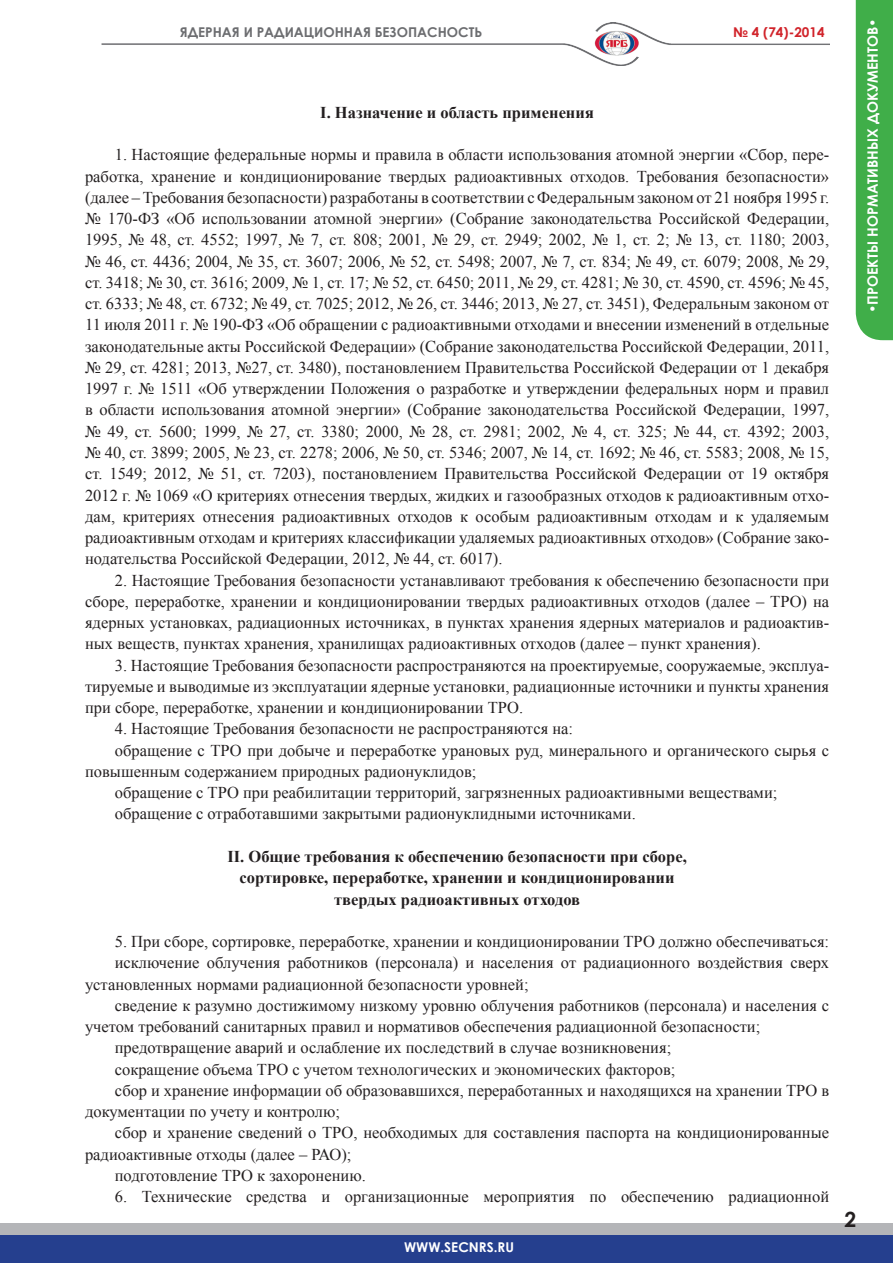
<style>
.page{position:relative;width:893px;height:1263px;background:#fff}
.page>*{position:absolute;margin:0;border:0;box-sizing:border-box;transform-origin:0 0}
.t1{font:700 21px "Century Gothic";color:#231f20}
.ОсНоВнОй{font:16.5px/21.3px "Times New Roman";color:#231f20}
.заголовок{font:700 16.5px/21.3px "Times New Roman";color:#231f20;text-align:center}
.t2{font:700 14.25px "Century Gothic";color:#fff}
.t3{font:700 13.5px "Century Gothic";color:#6c6d70}
.t4{font:700 13.5px "Century Gothic";color:#fff}
.t5{font:700 13.5px "Century Gothic";color:#d1232a}
</style>
<div class="page">
<img style="left:101px;top:22px;width:729px;height:44px">
<div style="left:856px;top:0;width:37px;height:340px;background:#40ae49"></div>
<div style="left:0;top:1223px;width:893px;height:30px;background:#b4b5b8"></div>
<div style="left:0;top:1235px;width:893px;height:28px;background:#253f8e"></div>
<p class="t3" style="left:180px;top:22px;width:304px">ЯДЕРНАЯ И РАДИАЦИОННАЯ БЕЗОПАСНОСТЬ</p>
<p class="t5" style="left:733px;top:22px;width:93px">№ 4 (74)-2014</p>
<p class="t2" style="left:862px;top:313px;width:296px;rotate:-90deg">•ПРОЕКТЫ НОРМАТИВНЫХ ДОКУМЕНТОВ•</p>
<p class="заголовок" style="left:320px;top:101px;width:275px">I. Назначение и область применения</p>
<p class="ОсНоВнОй" style="left:85px;top:144px;width:746px;text-align:justify;text-indent:30px">1. Настоящие федеральные нормы и правила в области использования атомной энергии «Сбор, пере&shy;работка, хранение и кондиционирование твердых радиоактивных отходов. Требования безопасности» (далее – Требования безопасности) разработаны в соответствии с Федеральным законом от 21 ноября 1995 г. № 170-ФЗ «Об использовании атомной энергии» (Собрание законодательства Российской Федерации, 1995, № 48, ст. 4552; 1997, № 7, ст. 808; 2001, № 29, ст. 2949; 2002, № 1, ст. 2; № 13, ст. 1180; 2003, № 46, ст. 4436; 2004, № 35, ст. 3607; 2006, № 52, ст. 5498; 2007, № 7, ст. 834; № 49, ст. 6079; 2008, № 29, ст. 3418; № 30, ст. 3616; 2009, № 1, ст. 17; № 52, ст. 6450; 2011, № 29, ст. 4281; № 30, ст. 4590, ст. 4596; № 45, ст. 6333; № 48, ст. 6732; № 49, ст. 7025; 2012, № 26, ст. 3446; 2013, № 27, ст. 3451), Федеральным законом от 11 июля 2011 г. № 190-ФЗ «Об обращении с радиоактивными отходами и внесении изменений в отдельные законодательные акты Российской Федерации» (Собрание законодательства Российской Федерации, 2011, № 29, ст. 4281; 2013, №27, ст. 3480), постановлением Правительства Российской Федерации от 1 декабря 1997 г. № 1511 «Об утверждении Положения о разработке и утверждении федеральных норм и правил в области использования атомной энергии» (Собрание законодательства Российской Федерации, 1997, № 49, ст. 5600; 1999, № 27, ст. 3380; 2000, № 28, ст. 2981; 2002, № 4, ст. 325; № 44, ст. 4392; 2003, № 40, ст. 3899; 2005, № 23, ст. 2278; 2006, № 50, ст. 5346; 2007, № 14, ст. 1692; № 46, ст. 5583; 2008, № 15, ст. 1549; 2012, № 51, ст. 7203), постановлением Правительства Российской Федерации от 19 октября 2012 г. № 1069 «О критериях отнесения твердых, жидких и газообразных отходов к радиоактивным отхо&shy;дам, критериях отнесения радиоактивных отходов к особым радиоактивным отходам и к удаляемым радиоактивным отходам и критериях классификации удаляемых радиоактивных отходов» (Собрание зако&shy;нодательства Российской Федерации, 2012, № 44, ст. 6017).</p>
<p class="ОсНоВнОй" style="left:85px;top:569px;width:746px;text-align:justify;text-indent:30px">2. Настоящие Требования безопасности устанавливают требования к обеспечению безопасности при сборе, переработке, хранении и кондиционировании твердых радиоактивных отходов (далее – ТРО) на ядерных установках, радиационных источниках, в пунктах хранения ядерных материалов и радиоактив&shy;ных веществ, пунктах хранения, хранилищах радиоактивных отходов (далее – пункт хранения).</p>
<p class="ОсНоВнОй" style="left:85px;top:654px;width:746px;text-align:justify;text-indent:30px">3. Настоящие Требования безопасности распространяются на проектируемые, сооружаемые, эксплуа&shy;тируемые и выводимые из эксплуатации ядерные установки, радиационные источники и пункты хранения при сборе, переработке, хранении и кондиционировании ТРО.</p>
<p class="ОсНоВнОй" style="left:115px;top:718px;width:460px">4. Настоящие Требования безопасности не распространяются на:</p>
<p class="ОсНоВнОй" style="left:85px;top:739px;width:746px;text-indent:30px">обращение с ТРО при добыче и переработке урановых руд, минерального и органического сырья с повышенным содержанием природных радионуклидов;</p>
<p class="ОсНоВнОй" style="left:115px;top:782px;width:664px">обращение с ТРО при реабилитации территорий, загрязненных радиоактивными веществами;</p>
<p class="ОсНоВнОй" style="left:115px;top:803px;width:522px">обращение с отработавшими закрытыми радионуклидными источниками.</p>
<p class="заголовок" style="left:227px;top:845px;width:461px">II. Общие требования к обеспечению безопасности при сборе, сортировке, переработке, хранении и кондиционировании твердых радиоактивных отходов</p>
<p class="ОсНоВнОй" style="left:115px;top:930px;width:716px">5. При сборе, сортировке, переработке, хранении и кондиционировании ТРО должно обеспечиваться:</p>
<p class="ОсНоВнОй" style="left:85px;top:952px;width:746px;text-indent:30px">исключение облучения работников (персонала) и населения от радиационного воздействия сверх установленных нормами радиационной безопасности уровней;</p>
<p class="ОсНоВнОй" style="left:85px;top:994px;width:746px;text-indent:30px">сведение к разумно достижимому низкому уровню облучения работников (персонала) и населения с учетом требований санитарных правил и нормативов обеспечения радиационной безопасности;</p>
<p class="ОсНоВнОй" style="left:115px;top:1037px;width:558px">предотвращение аварий и ослабление их последствий в случае возникновения;</p>
<p class="ОсНоВнОй" style="left:115px;top:1058px;width:562px">сокращение объема ТРО с учетом технологических и экономических факторов;</p>
<p class="ОсНоВнОй" style="left:85px;top:1079px;width:746px;text-indent:30px">сбор и хранение информации об образовавшихся, переработанных и находящихся на хранении ТРО в документации по учету и контролю;</p>
<p class="ОсНоВнОй" style="left:85px;top:1122px;width:746px;text-indent:30px">сбор и хранение сведений о ТРО, необходимых для составления паспорта на кондиционированные радиоактивные отходы (далее – РАО);</p>
<p class="ОсНоВнОй" style="left:115px;top:1164px;width:252px">подготовление ТРО к захоронению.</p>
<p class="ОсНоВнОй" style="left:115px;top:1186px;width:716px">6. Технические средства и организационные мероприятия по обеспечению радиационной</p>
<p class="t4" style="left:404px;top:1237px;width:111px">WWW.SECNRS.RU</p>
<p class="t1" style="left:845px;top:1203px;width:13px">2</p>
</div>
